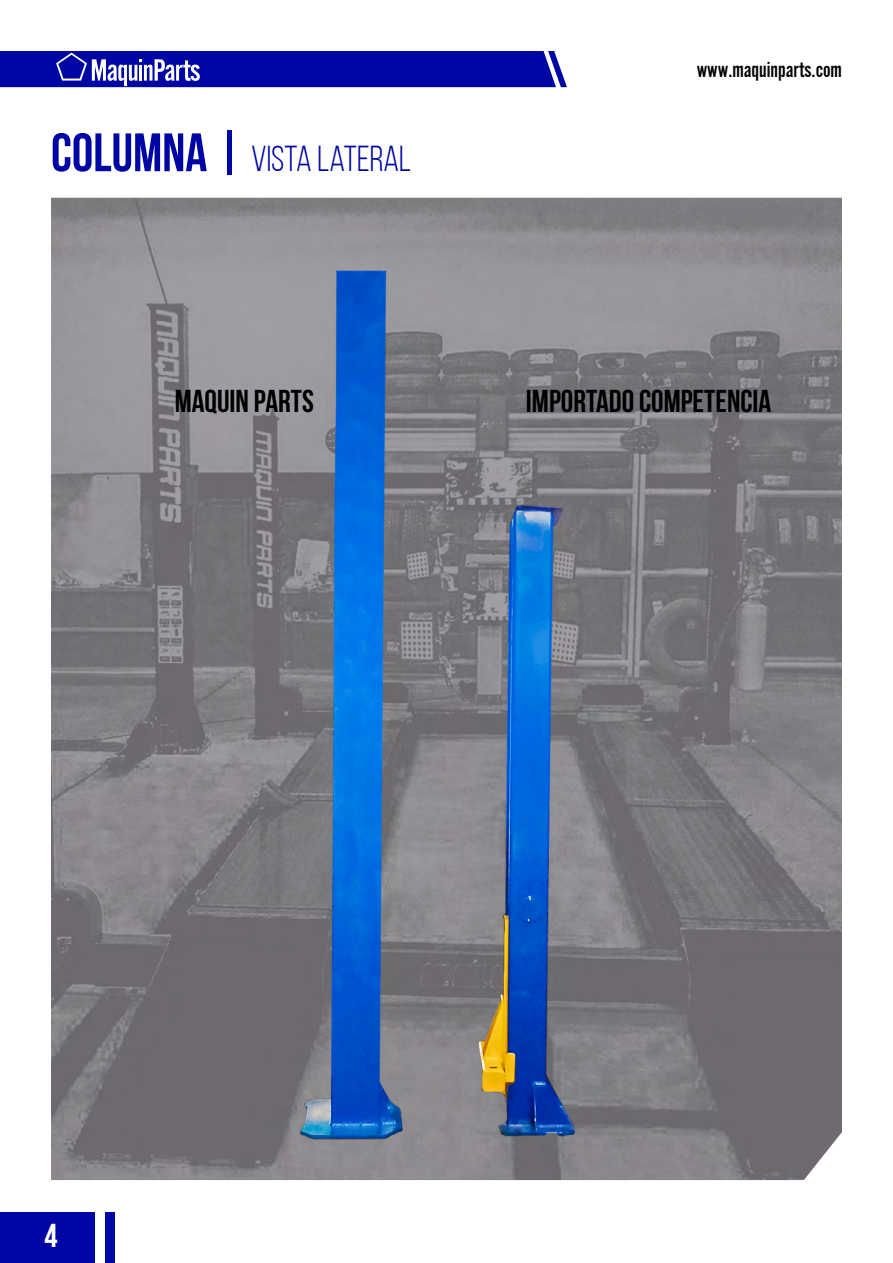
<style>
.page{position:relative;width:893px;height:1263px;background:#fff}
.page>*{position:absolute;margin:0;border:0;box-sizing:border-box;transform-origin:0 0}
.t1{font:36px "Bebas Neue";color:#0006a3}
.t2{font:700 33px "Bebas Neue";color:#fff}
.t3{font:700 31.5px "Bebas Neue";color:#000}
.t4{font:22.5px "Alternate Gothic EF No Two";color:#000}
.s1{font-weight:700;font-size:54px}
</style>
<div class="page">
<div style="left:0;top:1212px;width:95px;height:51px;background:#0006a3"></div>
<div style="left:105px;top:1212px;width:10px;height:51px;background:#0006a3"></div>
<svg style="left:0;top:51px;width:567px;height:36px;background:#151aaa"></svg>
<img style="left:51px;top:198px;width:791px;height:982px">
<p class="t1" style="left:51px;top:140px;width:362px"><span class="s1">COLUMNA |</span> VISTA LATERAL</p>
<p class="t4" style="left:697px;top:58px;width:147px">www.maquinparts.com</p>
<p class="t3" style="left:175px;top:383px;width:141px">MAQUIN PARTS</p>
<p class="t3" style="left:526px;top:383px;width:247px">IMPORTADO COMPETENCIA</p>
<p class="t2" style="left:44px;top:1217px;width:15px">4</p>
</div>
